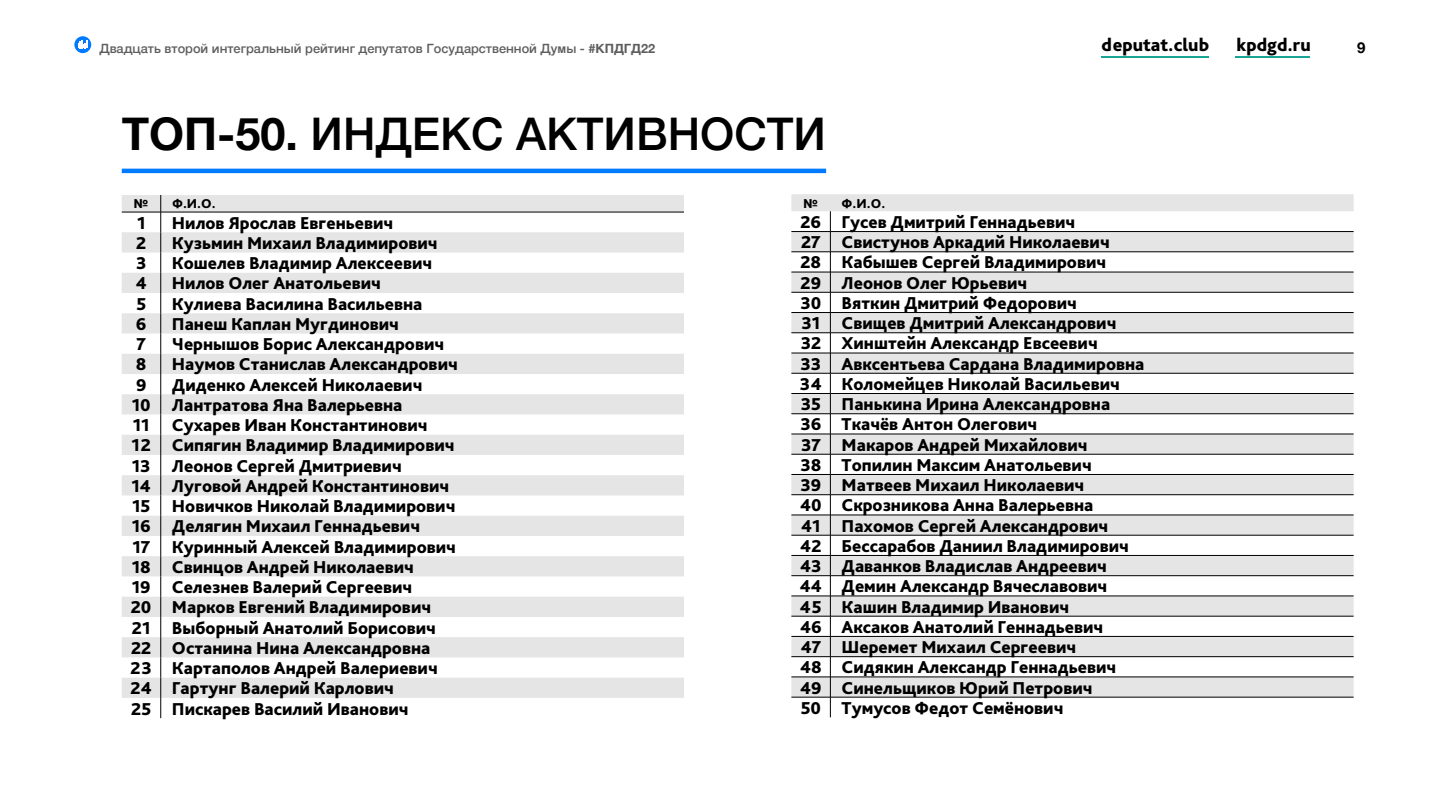
<style>
.page{position:relative;width:1440px;height:810px;background:#fff}
.page>*{position:absolute;margin:0;border:0;box-sizing:border-box;transform-origin:0 0}
.t1{font:500 45px "Helvetica Neue";color:#000}
.t2{font:800 18.75px "Bliss Pro";color:#000}
.t3{font:800 18px/20.2px "Bliss Pro";color:#000}
.t4{font:700 15px "Helvetica Neue";color:#000}
.t5{font:800 13.5px "Bliss Pro";color:#000}
.t6{font:500 12.75px "Helvetica Neue";color:#5e5e5e}
.s1{font-weight:700}
</style>
<div class="page">
<hr style="left:1236px;top:56px;width:74px;height:2px;background:#19a596">
<hr style="left:1102px;top:56px;width:107px;height:2px;background:#19a596">
<svg style="left:74px;top:36px;width:17px;height:17px"></svg>
<svg style="left:78px;top:40px;width:10px;height:8px"></svg>
<svg style="left:122px;top:195px;width:562px;height:503px;fill:#e7e7e7"></svg>
<hr style="left:122px;top:212px;width:39px;height:1px;background:#000">
<hr style="left:161px;top:212px;width:523px;height:1px;background:#000">
<svg style="left:161px;top:195px;width:1px;height:523px"></svg>
<hr style="left:122px;top:169px;width:704px;height:4px;background:#007aff">
<svg style="left:791px;top:194px;width:563px;height:503px;fill:#e5e5e5"></svg>
<hr style="left:791px;top:231px;width:39px;height:1px;background:#000">
<hr style="left:830px;top:231px;width:524px;height:1px;background:#000">
<hr style="left:791px;top:252px;width:39px;height:1px;background:#000">
<hr style="left:830px;top:252px;width:524px;height:1px;background:#000">
<hr style="left:791px;top:272px;width:39px;height:1px;background:#000">
<hr style="left:830px;top:272px;width:524px;height:1px;background:#000">
<hr style="left:791px;top:292px;width:39px;height:1px;background:#000">
<hr style="left:830px;top:292px;width:524px;height:1px;background:#000">
<hr style="left:791px;top:312px;width:39px;height:1px;background:#000">
<hr style="left:830px;top:312px;width:524px;height:1px;background:#000">
<hr style="left:791px;top:333px;width:39px;height:1px;background:#000">
<hr style="left:830px;top:333px;width:524px;height:1px;background:#000">
<hr style="left:791px;top:353px;width:39px;height:1px;background:#000">
<hr style="left:830px;top:353px;width:524px;height:1px;background:#000">
<hr style="left:791px;top:373px;width:39px;height:1px;background:#000">
<hr style="left:830px;top:373px;width:524px;height:1px;background:#000">
<hr style="left:791px;top:393px;width:39px;height:1px;background:#000">
<hr style="left:830px;top:393px;width:524px;height:1px;background:#000">
<hr style="left:791px;top:414px;width:39px;height:1px;background:#000">
<hr style="left:830px;top:414px;width:524px;height:1px;background:#000">
<hr style="left:791px;top:434px;width:39px;height:1px;background:#000">
<hr style="left:830px;top:434px;width:524px;height:1px;background:#000">
<hr style="left:791px;top:454px;width:39px;height:1px;background:#000">
<hr style="left:830px;top:454px;width:524px;height:1px;background:#000">
<hr style="left:791px;top:474px;width:39px;height:1px;background:#000">
<hr style="left:830px;top:474px;width:524px;height:1px;background:#000">
<hr style="left:791px;top:495px;width:39px;height:1px;background:#000">
<hr style="left:830px;top:495px;width:524px;height:1px;background:#000">
<hr style="left:791px;top:515px;width:39px;height:1px;background:#000">
<hr style="left:830px;top:515px;width:524px;height:1px;background:#000">
<hr style="left:791px;top:535px;width:39px;height:1px;background:#000">
<hr style="left:830px;top:535px;width:524px;height:1px;background:#000">
<hr style="left:791px;top:555px;width:39px;height:1px;background:#000">
<hr style="left:830px;top:555px;width:524px;height:1px;background:#000">
<hr style="left:791px;top:576px;width:39px;height:1px;background:#000">
<hr style="left:830px;top:576px;width:524px;height:1px;background:#000">
<hr style="left:791px;top:596px;width:39px;height:1px;background:#000">
<hr style="left:830px;top:596px;width:524px;height:1px;background:#000">
<hr style="left:791px;top:616px;width:39px;height:1px;background:#000">
<hr style="left:830px;top:616px;width:524px;height:1px;background:#000">
<hr style="left:791px;top:636px;width:39px;height:1px;background:#000">
<hr style="left:830px;top:636px;width:524px;height:1px;background:#000">
<hr style="left:791px;top:657px;width:39px;height:1px;background:#000">
<hr style="left:830px;top:657px;width:524px;height:1px;background:#000">
<hr style="left:791px;top:677px;width:39px;height:1px;background:#000">
<hr style="left:830px;top:677px;width:524px;height:1px;background:#000">
<hr style="left:791px;top:697px;width:39px;height:1px;background:#000">
<hr style="left:830px;top:697px;width:524px;height:1px;background:#000">
<svg style="left:830px;top:211px;width:1px;height:506px"></svg>
<p class="t6" style="left:99px;top:38px;width:557px">Двадцать второй интегральный рейтинг депутатов Государственной Думы - <span class="s1">#КПДГД22</span></p>
<p class="t2" style="left:1237px;top:37px;width:76px">kpdgd.ru</p>
<p class="t2" style="left:1101px;top:37px;width:109px">deputat.club</p>
<p class="t4" style="left:1357px;top:39px;width:10px">9</p>
<h1 class="t1" style="left:122px;top:98px;width:706px"><span class="s1">ТОП-50.</span> ИНДЕКС АКТИВНОСТИ</h1>
<p class="t5" style="left:134px;top:199px;width:16px">№</p>
<p class="t5" style="left:172px;top:199px;width:45px">Ф.И.О.</p>
<p class="t3" style="left:137px;top:214px;width:10px">1</p>
<p class="t3" style="left:172px;top:214px;width:223px">Нилов Ярослав Евгеньевич</p>
<p class="t3" style="left:136px;top:234px;width:12px">2</p>
<p class="t3" style="left:172px;top:234px;width:267px">Кузьмин Михаил Владимирович</p>
<p class="t3" style="left:136px;top:255px;width:12px">3</p>
<p class="t3" style="left:172px;top:255px;width:262px">Кошелев Владимир Алексеевич</p>
<p class="t3" style="left:136px;top:275px;width:13px">4</p>
<p class="t3" style="left:172px;top:275px;width:210px">Нилов Олег Анатольевич</p>
<p class="t3" style="left:136px;top:295px;width:11px">5</p>
<p class="t3" style="left:172px;top:295px;width:252px">Кулиева Василина Васильевна</p>
<p class="t3" style="left:136px;top:315px;width:12px">6</p>
<p class="t3" style="left:172px;top:315px;width:228px">Панеш Каплан Мугдинович</p>
<p class="t3" style="left:137px;top:336px;width:11px">7</p>
<p class="t3" style="left:172px;top:336px;width:274px">Чернышов Борис Александрович</p>
<p class="t3" style="left:136px;top:356px;width:12px">8</p>
<p class="t3" style="left:172px;top:356px;width:287px">Наумов Станислав Александрович</p>
<p class="t3" style="left:136px;top:376px;width:12px">9</p>
<p class="t3" style="left:131px;top:376px;width:327px;text-indent:41px">Диденко Алексей Николаевич<br>10 Лантратова Яна Валерьевна<br>11 Сухарев Иван Константинович<br>12 Сипягин Владимир Владимирович<br>13 Леонов Сергей Дмитриевич<br>14 Луговой Андрей Константинович<br>15 Новичков Николай Владимирович<br>16 Делягин Михаил Геннадьевич<br>17 Куринный Алексей Владимирович<br>18 Свинцов Андрей Николаевич<br>19 Селезнев Валерий Сергеевич<br>20 Марков Евгений Владимирович<br>21 Выборный Анатолий Борисович<br>22 Останина Нина Александровна<br>23 Картаполов Андрей Валериевич<br>24 Гартунг Валерий Карлович<br>25 Пискарев Василий Иванович</p>
<p class="t5" style="left:804px;top:198px;width:16px">№</p>
<p class="t5" style="left:842px;top:198px;width:45px">Ф.И.О.</p>
<p class="t3" style="left:800px;top:213px;width:346px">26 Гусев Дмитрий Геннадьевич<br>27 Свистунов Аркадий Николаевич<br>28 Кабышев Сергей Владимирович<br>29 Леонов Олег Юрьевич<br>30 Вяткин Дмитрий Федорович<br>31 Свищев Дмитрий Александрович<br>32 Хинштейн Александр Евсеевич<br>33 Авксентьева Сардана Владимировна<br>34 Коломейцев Николай Васильевич<br>35 Панькина Ирина Александровна<br>36 Ткачёв Антон Олегович<br>37 Макаров Андрей Михайлович<br>38 Топилин Максим Анатольевич<br>39 Матвеев Михаил Николаевич<br>40 Скрозникова Анна Валерьевна<br>41 Пахомов Сергей Александрович<br>42 Бессарабов Даниил Владимирович<br>43 Даванков Владислав Андреевич<br>44 Демин Александр Вячеславович<br>45 Кашин Владимир Иванович<br>46 Аксаков Анатолий Геннадьевич<br>47 Шеремет Михаил Сергеевич<br>48 Сидякин Александр Геннадьевич<br>49 Синельщиков Юрий Петрович<br>50 Тумусов Федот Семёнович</p>
</div>
